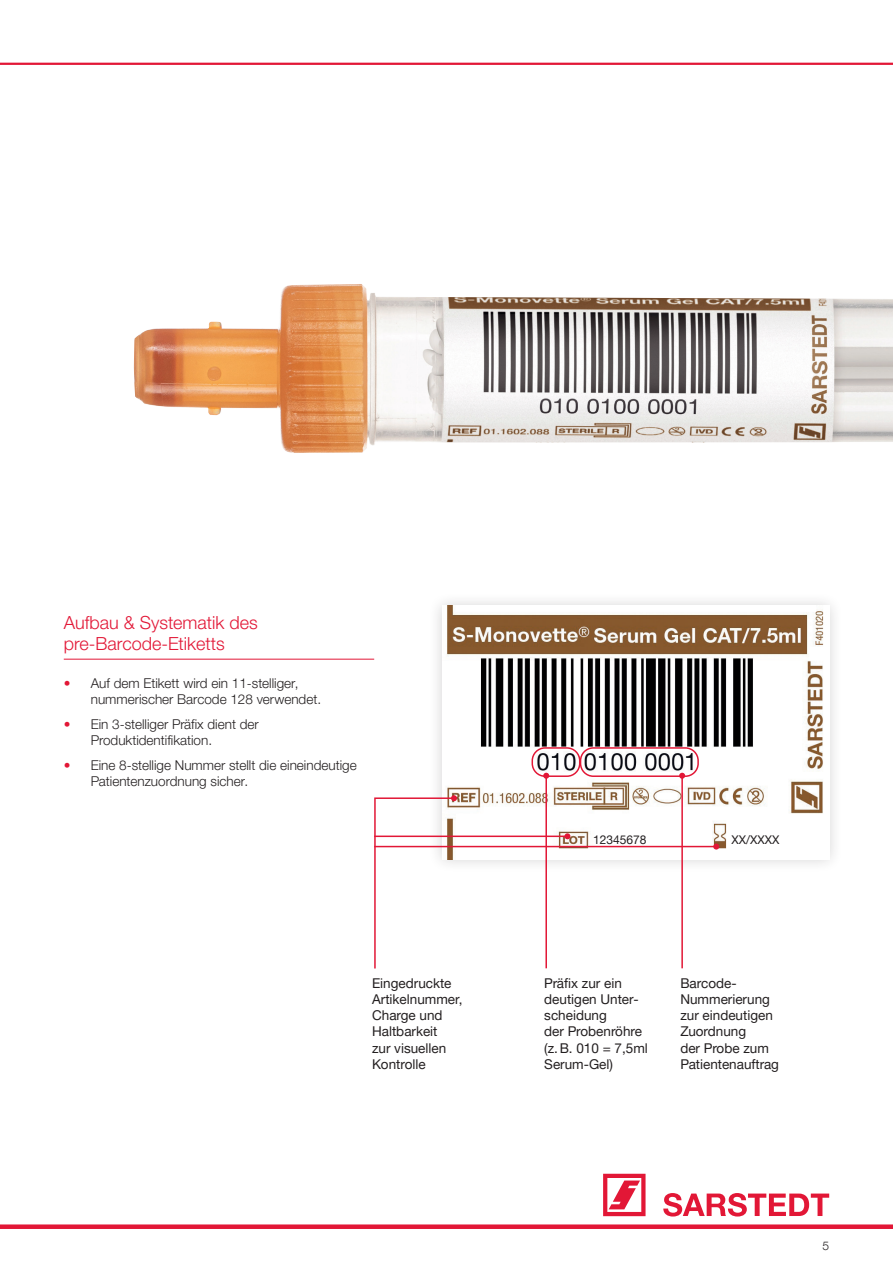
<style>
.page{position:relative;width:893px;height:1263px;background:#fff}
.page>*{position:absolute;margin:0;border:0;box-sizing:border-box;transform-origin:0 0}
.t1{font:300 18px/21px "Helvetica Neue LTW1 G";color:#e21736}
.t2{font:13.5px/16.2px "Helvetica Neue LTW1 G";color:#231f20}
.t3{font:300 13.5px/16.2px "Helvetica Neue LTW1 G";color:#231f20}
.t4{font:12px "Helvetica Neue LTW1 G";color:#231f20}
.t5{font:300 12px "Helvetica Neue LTW1 G";color:#231f20}
.s1{color:#e21736}
</style>
<div class="page">
<hr style="left:0;top:63px;width:893px;height:2px;background:#e21736">
<svg style="left:603px;top:1174px;width:42px;height:42px"></svg>
<svg style="left:663px;top:1193px;width:166px;height:23px"></svg>
<div style="left:0;top:1224px;width:893px;height:5px;background:#e21736"></div>
<hr style="left:64px;top:659px;width:310px;height:1px;background:#e21736">
<img style="left:134px;top:284px;width:759px;height:169px">
<div style="left:428px;top:592px;width:415px;height:281px;background:#231f20;opacity:.2"></div>
<img style="left:442px;top:606px;width:387px;height:253px">
<div style="left:531px;top:747px;width:49px;height:30px;border:2px solid #e21736;border-radius:13px"></div>
<div style="left:580px;top:747px;width:119px;height:30px;border:2px solid #e21736;border-radius:13px"></div>
<hr style="left:545px;top:776px;width:2px;height:192px;background:#e21736">
<svg style="left:543px;top:773px;width:6px;height:6px"></svg>
<hr style="left:681px;top:776px;width:2px;height:192px;background:#e21736">
<svg style="left:679px;top:773px;width:6px;height:6px"></svg>
<hr style="left:374px;top:835px;width:193px;height:2px;background:#e21736">
<svg style="left:564px;top:833px;width:6px;height:6px"></svg>
<hr style="left:374px;top:846px;width:342px;height:1px;background:#e21736">
<svg style="left:713px;top:843px;width:6px;height:6px"></svg>
<svg style="left:374px;top:795px;width:83px;height:174px"></svg>
<h1 class="t1" style="left:64px;top:612px;width:196px">Aufbau &amp; Systematik des pre-Barcode-Etiketts</h1>
<p class="t3" style="left:91px;top:675px;width:232px;text-indent:-27px"><span class="s1">•</span> Auf dem Etikett wird ein 11-stelliger, nummerischer Barcode 128 verwendet.</p>
<p class="t3" style="left:91px;top:716px;width:169px;text-indent:-27px"><span class="s1">•</span> Ein 3-stelliger Präfix dient der<br>Produktidentifikation.</p>
<p class="t3" style="left:91px;top:757px;width:267px;text-indent:-27px"><span class="s1">•</span> Eine 8-stellige Nummer stellt die eineindeutige<br>Patientenzuordnung sicher.</p>
<p class="t4" style="left:593px;top:832px;width:55px">12345678</p>
<p class="t4" style="left:731px;top:832px;width:49px">XX/XXXX</p>
<p class="t2" style="left:544px;top:975px;width:105px">Präfix zur ein deutigen Unter&shy;scheidung<br>der Probenröhre (z.B. 010 = 7,5ml<br>Serum-Gel)</p>
<p class="t2" style="left:372px;top:975px;width:92px">Eingedruckte<br>Artikelnummer,<br>Charge und<br>Haltbarkeit<br>zur visuellen<br>Kontrolle</p>
<p class="t2" style="left:680px;top:975px;width:100px">Barcode-<br>Nummerierung zur eindeutigen<br>Zuordnung<br>der Probe zum<br>Patientenauftrag</p>
<p class="t5" style="left:822px;top:1238px;width:8px">5</p>
</div>
